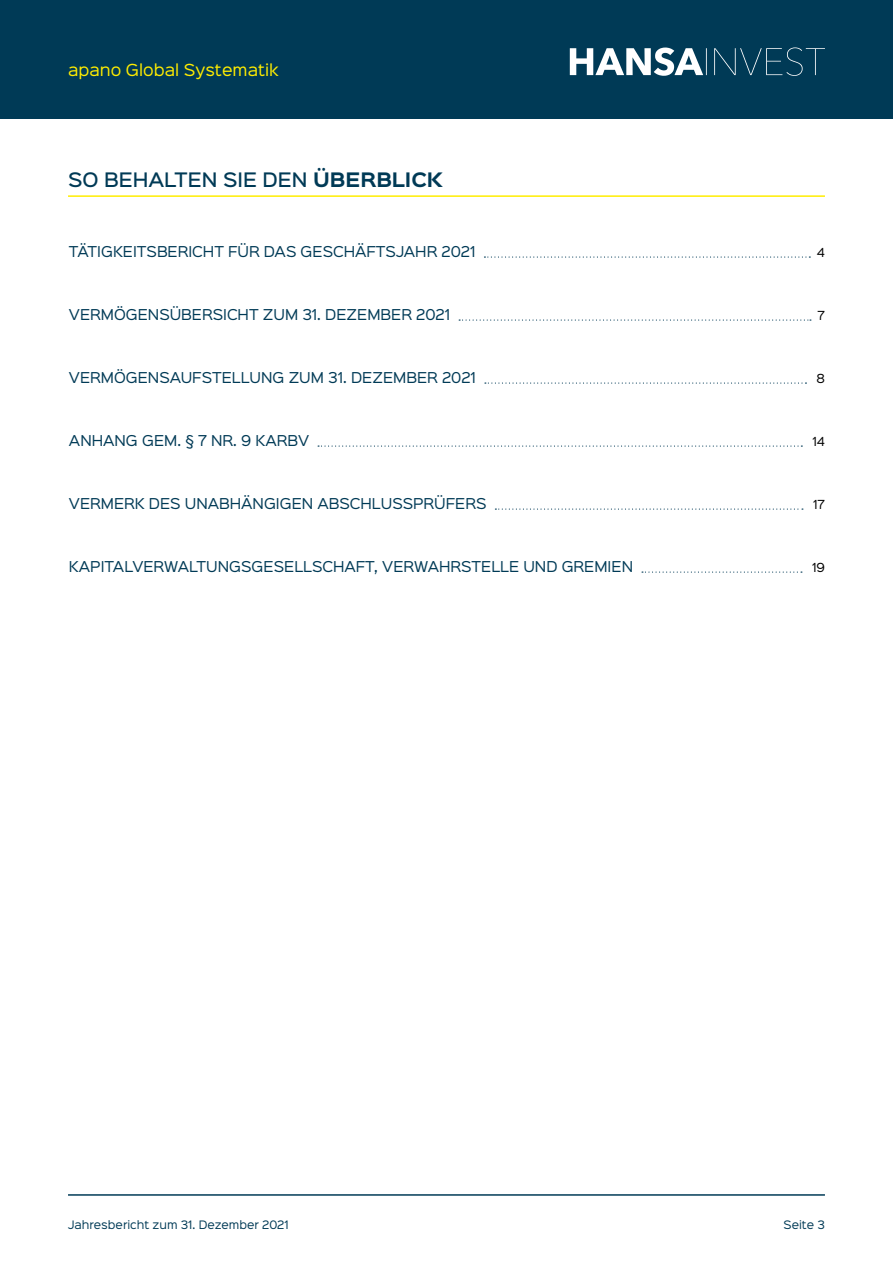
<style>
.page{position:relative;width:893px;height:1263px;background:#fff}
.page>*{position:absolute;margin:0;border:0;box-sizing:border-box;transform-origin:0 0}
.t1{font:500 18px "Sinkin Sans 500";color:#003a56}
.t2{font:15px "Sinkin Sans 400";color:#ffed00}
.t3{font:13.5px "Sinkin Sans 400";color:#003a56}
.t4{font:11.25px "Sinkin Sans 400";color:#000}
.t5{font:10.5px "Sinkin Sans 400";color:#003a56}
.s1{font-family:"Sinkin Sans 700";font-weight:700}
</style>
<div class="page">
<div style="left:0;top:0;width:893px;height:119px;background:#003a56"></div>
<svg style="left:570px;top:47px;width:255px;height:29px"></svg>
<hr style="left:68px;top:1194px;width:757px;height:2px;background:#003a56">
<svg style="left:484px;top:256px;width:326px;height:2px"></svg>
<svg style="left:459px;top:319px;width:352px;height:2px"></svg>
<svg style="left:485px;top:382px;width:321px;height:2px"></svg>
<svg style="left:318px;top:445px;width:484px;height:2px"></svg>
<svg style="left:495px;top:508px;width:308px;height:2px"></svg>
<svg style="left:642px;top:571px;width:160px;height:2px"></svg>
<hr style="left:68px;top:195px;width:757px;height:2px;background:#ffed00">
<p class="t2" style="left:68px;top:57px;width:212px">apano Global Systematik</p>
<h1 class="t1" style="left:68px;top:164px;width:376px">SO BEHALTEN SIE DEN <span class="s1">ÜBERBLICK</span></h1>
<p class="t3" style="left:69px;top:240px;width:408px">TÄTIGKEITSBERICHT FÜR DAS GESCHÄFTSJAHR 2021</p>
<p class="t4" style="left:817px;top:243px;width:10px">4</p>
<p class="t3" style="left:69px;top:303px;width:280px">VERMÖGENSÜBERSICHT ZUM 31. Dezember</p>
<p class="t3" style="left:416px;top:303px;width:35px">2021</p>
<p class="t4" style="left:817px;top:306px;width:9px">7</p>
<p class="t3" style="left:69px;top:366px;width:305px">VERMÖGENSAUFSTELLUNG ZUM 31. Dezember</p>
<p class="t3" style="left:442px;top:366px;width:35px">2021</p>
<p class="t4" style="left:816px;top:369px;width:10px">8</p>
<p class="t3" style="left:69px;top:429px;width:242px">ANHANG GEM. § 7 NR. 9 KARBV</p>
<p class="t4" style="left:812px;top:432px;width:14px">14</p>
<p class="t3" style="left:69px;top:492px;width:419px">VERMERK DES UNABHÄNGIGEN ABSCHLUSSPRÜFERS</p>
<p class="t4" style="left:813px;top:495px;width:13px">17</p>
<p class="t3" style="left:69px;top:555px;width:566px">KAPITALVERWALTUNGSGESELLSCHAFT, VERWAHRSTELLE UND GREMIEN</p>
<p class="t4" style="left:812px;top:558px;width:14px">19</p>
<p class="t5" style="left:68px;top:1216px;width:222px">Jahresbericht zum 31. Dezember 2021</p>
<p class="t5" style="left:784px;top:1216px;width:43px">Seite 3</p>
</div>
